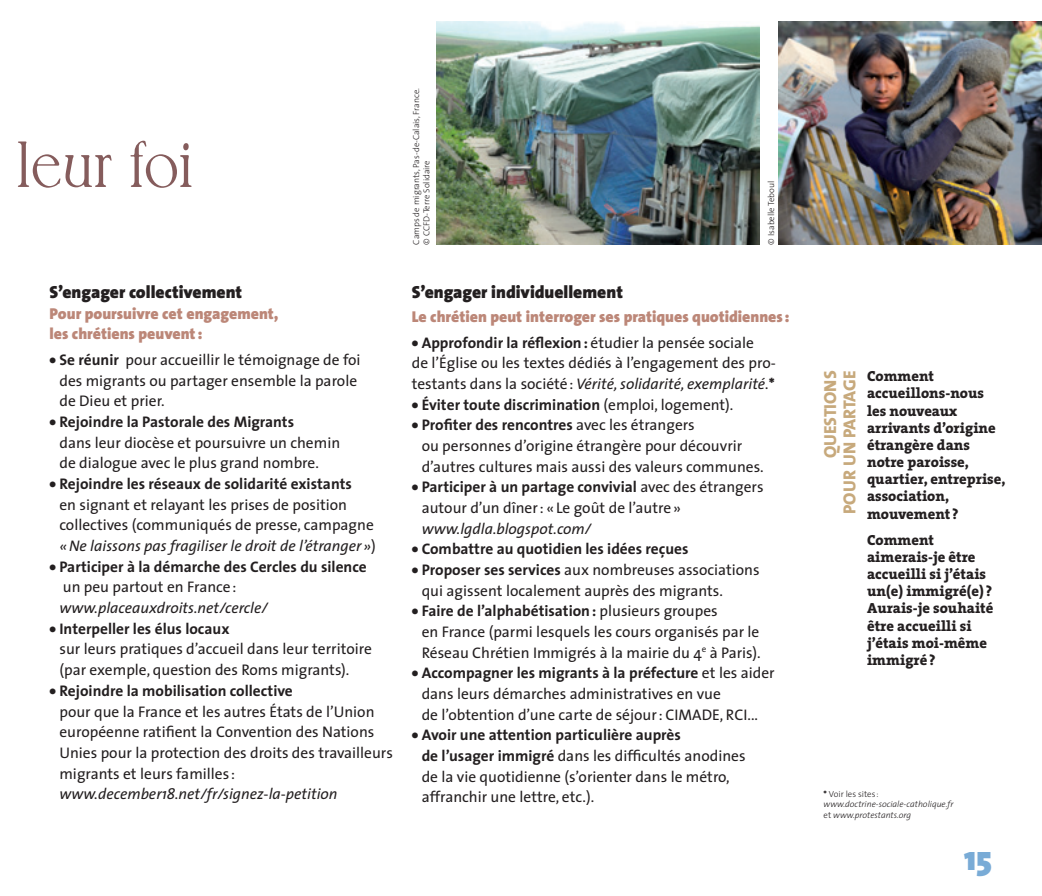
<style>
.page{position:relative;width:1042px;height:896px;background:#fff}
.page>*{position:absolute;margin:0;border:0;box-sizing:border-box;transform-origin:0 0}
.t1{font:300 63px "Melbourne";color:#855c5c}
.t2{font:900 35px "The Sans";color:#79abd6}
.t3{font:900 17.5px "The Sans";color:#231f20}
.t4{font:800 17.5px/19.2px "The Sans";color:#c7a97c;text-align:right}
.t5{font:900 15.75px/20.7px "The Sans";color:#bc8778}
.t6{font:15.4px/20.7px "The Sans";color:#231f20}
.t7{font:700 15.4px/20.7px "The Sans";color:#231f20}
.t8{font:italic 15.4px "The Sans";color:#231f20}
.t9{font:800 14.7px/17.2px "The Serif";color:#231f20}
.t10{font:300 8.75px/10.5px "The Sans";color:#231f20}
.t11{font:italic 300 8.75px/10.5px "The Sans";color:#231f20}
.s1{font-weight:900}
.s2{font-weight:700}
.s3{font-style:italic}
.s4{font-weight:400}
.s5{font-family:"The Serif";font-weight:800}
.s6{font-family:"The Serif";font-weight:800;font-style:normal}
.s7{font-style:normal}
</style>
<div class="page">
<img style="left:436px;top:21px;width:323px;height:223px">
<img style="left:778px;top:21px;width:264px;height:223px">
<h1 class="t1" style="left:16px;top:126px;width:178px">leur foi</h1>
<p class="t3" style="left:50px;top:277px;width:194px">S’engager collectivement</p>
<p class="t5" style="left:50px;top:302px;width:231px">Pour poursuivre cet engagement, les chrétiens peuvent:</p>
<p class="t6" style="left:59px;top:349px;width:302px;text-indent:-10px"><span class="s1">•</span> <span class="s2">Se réunir</span> pour accueillir le témoignage de foi des migrants ou partager ensemble la parole de Dieu et prier.</p>
<p class="t6" style="left:59px;top:411px;width:282px;text-indent:-10px"><span class="s1">•</span> <span class="s2">Rejoindre la Pastorale des Migrants<br></span>dans leur diocèse et poursuivre un chemin de dialogue avec le plus grand nombre.</p>
<p class="t6" style="left:59px;top:473px;width:318px;text-indent:-10px"><span class="s1">•</span> <span class="s2">Rejoindre les réseaux de solidarité existants<br></span>en signant et relayant les prises de position collectives (communiqués de presse, campagne <span class="s3">« Ne laissons pas fragiliser le droit de l’étranger »</span>)</p>
<p class="t7" style="left:63px;top:555px;width:305px;text-indent:-13px"><span class="s1">•</span> Participer à la démarche des Cercles du silence <span class="s4">un peu partout en France:</span></p>
<p class="t8" style="left:59px;top:595px;width:210px">www.placeauxdroits.net/cercle/</p>
<p class="t6" style="left:59px;top:617px;width:314px;text-indent:-10px"><span class="s1">•</span> <span class="s2">Interpeller les élus locaux<br></span>sur leurs pratiques d’accueil dans leur territoire (par exemple, question des Roms migrants).</p>
<p class="t6" style="left:59px;top:679px;width:335px;text-indent:-10px"><span class="s1">•</span> <span class="s2">Rejoindre la mobilisation collective<br></span>pour que la France et les autres États de l’Union européenne ratifient la Convention des Nations Unies pour la protection des droits des travailleurs migrants et leurs familles :</p>
<p class="t8" style="left:59px;top:780px;width:280px">www.december18.net/fr/signez-la-petition</p>
<p class="t10" style="left:410px;top:244px;width:158px;rotate:-90deg">Camps de migrants, Pas-de-Calais, France. © CCFD-Terre Solidaire</p>
<p class="t10" style="left:765px;top:244px;width:65px;rotate:-90deg">© Isabelle Teboul</p>
<p class="t3" style="left:412px;top:277px;width:213px">S’engager individuellement</p>
<p class="t5" style="left:412px;top:306px;width:379px">Le chrétien peut interroger ses pratiques quotidiennes :</p>
<p class="t6" style="left:412px;top:331px;width:365px"><span class="s1">•</span> <span class="s2">Approfondir la réflexion:</span> étudier la pensée sociale<br>de l’Église ou les textes dédiés à l’engagement des pro&shy;testants dans la société: <span class="s3">Vérité, solidarité, exemplarité.</span><span class="s5">*</span></p>
<p class="t7" style="left:412px;top:393px;width:323px"><span class="s1">•</span> Éviter toute discrimination <span class="s4">(emploi, logement).</span></p>
<p class="t6" style="left:422px;top:414px;width:344px;text-indent:-10px"><span class="s1">•</span> <span class="s2">Profiter des rencontres</span> avec les étrangers<br>ou personnes d’origine étrangère pour découvrir d’autres cultures mais aussi des valeurs communes.</p>
<p class="t6" style="left:422px;top:476px;width:343px;text-indent:-10px"><span class="s1">•</span> <span class="s2">Participer à un partage convivial</span> avec des étrangers autour d’un dîner: «Le goût de l’autre»</p>
<p class="t8" style="left:422px;top:515px;width:171px">www.lgdla.blogspot.com/</p>
<p class="t7" style="left:412px;top:538px;width:278px"><span class="s1">•</span> Combattre au quotidien les idées reçues</p>
<p class="t6" style="left:422px;top:558px;width:339px;text-indent:-10px"><span class="s1">•</span> <span class="s2">Proposer ses services</span> aux nombreuses associations qui agissent localement auprès des migrants.</p>
<p class="t6" style="left:422px;top:600px;width:340px;text-indent:-10px"><span class="s1">•</span> <span class="s2">Faire de l’alphabétisation:</span> plusieurs groupes<br>en France (parmi lesquels les cours organisés par le<br>Réseau Chrétien Immigrés à la mairie du 4<sup>e</sup> à Paris).</p>
<p class="t6" style="left:422px;top:662px;width:354px;text-indent:-10px"><span class="s1">•</span> <span class="s2">Accompagner les migrants à la préfecture</span> et les aider dans leurs démarches administratives en vue<br>de l’obtention d’une carte de séjour: CIMADE, RCI...</p>
<p class="t6" style="left:422px;top:724px;width:325px;text-indent:-10px"><span class="s1">•</span> <span class="s2">Avoir une attention particulière auprès<br>de l’usager immigré</span> dans les difficultés anodines de la vie quotidienne (s’orienter dans le métro, affranchir une lettre, etc.).</p>
<p class="t4" style="left:820px;top:513px;width:145px;rotate:-90deg">Questions<br>pour un partage</p>
<p class="t9" style="left:867px;top:367px;width:140px">Comment accueillons-nous les nouveaux arrivants d’origine étrangère dans notre paroisse, quartier, entreprise, association, mouvement ?</p>
<p class="t9" style="left:867px;top:530px;width:128px">Comment aimerais-je être accueilli si j’étais un(e) immigré(e) ?<br>Aurais-je souhaité être accueilli si j’étais moi-même immigré?</p>
<p class="t11" style="left:823px;top:787px;width:131px"><span class="s6">*</span> <span class="s7">Voir les sites : </span>www.doctrine-sociale-catholique.fr <span class="s7">et</span> www.protestants.org</p>
<h2 class="t2" style="left:964px;top:827px;width:30px">15</h2>
</div>
